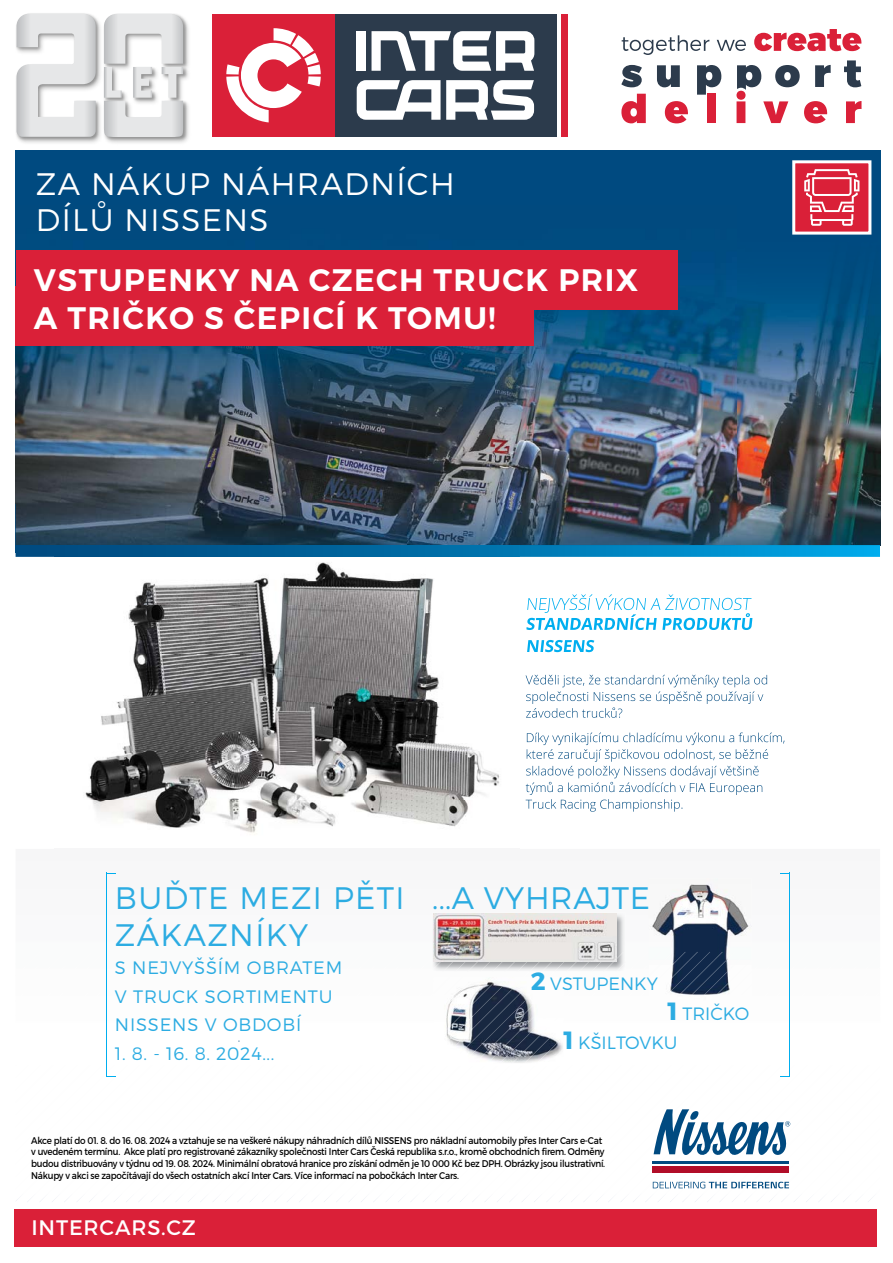
<style>
.page{position:relative;width:893px;height:1263px;background:#fff}
.page>*{position:absolute;margin:0;border:0;box-sizing:border-box;transform-origin:0 0}
.t1{font:600 31.05px/37.8px "Montserrat";letter-spacing:.045em;color:#fff}
.t2{font:300 31.05px/36px "Montserrat";letter-spacing:.045em;color:#2cace2}
.t3{font:300 31.05px/36px "Montserrat";letter-spacing:.045em;color:#fff}
.t4{font:21px "Montserrat";letter-spacing:.04em;color:#fff}
.t5{font:300 18px/28.5px "Montserrat";letter-spacing:.045em;color:#2cace2}
.t6{font:300 17.85px "Montserrat";color:#2cace2}
.t7{font:9.75px/11.7px "Montserrat";letter-spacing:-.025em;color:#000;scale:.9 1}
.s1{font-weight:700;font-size:24.9px}
</style>
<div class="page">
<img style="left:16px;top:151px;width:720px;height:394px">
<img style="left:736px;top:151px;width:144px;height:394px">
<svg style="left:16px;top:545px;width:864px;height:12px;background:#0289c6"></svg>
<img style="left:55px;top:545px;width:464px;height:288px">
<hr style="left:106px;top:872px;width:1px;height:205px;background:#00aeef">
<hr style="left:789px;top:872px;width:1px;height:205px;background:#00aeef">
<svg style="left:526px;top:594px;width:226px;height:36px"></svg>
<svg style="left:527px;top:640px;width:67px;height:12px"></svg>
<svg style="left:526px;top:675px;width:241px;height:43px"></svg>
<svg style="left:526px;top:732px;width:258px;height:80px"></svg>
<img style="left:446px;top:1003px;width:4px;height:39px">
<img style="left:450px;top:990px;width:12px;height:57px">
<img style="left:462px;top:985px;width:13px;height:64px">
<img style="left:475px;top:981px;width:32px;height:68px">
<img style="left:487px;top:987px;width:43px;height:62px">
<img style="left:499px;top:1000px;width:35px;height:49px">
<img style="left:512px;top:1012px;width:22px;height:37px">
<img style="left:524px;top:1024px;width:23px;height:25px">
<img style="left:536px;top:1037px;width:27px;height:12px">
<svg style="left:16px;top:1049px;width:855px;height:153px"></svg>
<img style="left:433px;top:913px;width:192px;height:58px">
<img style="left:433px;top:952px;width:10px;height:18px">
<img style="left:443px;top:962px;width:12px;height:9px">
<img style="left:455px;top:962px;width:13px;height:9px">
<img style="left:468px;top:962px;width:12px;height:9px">
<img style="left:480px;top:962px;width:12px;height:9px">
<img style="left:492px;top:962px;width:13px;height:9px">
<img style="left:505px;top:962px;width:12px;height:9px">
<img style="left:517px;top:962px;width:13px;height:9px">
<img style="left:530px;top:962px;width:12px;height:9px">
<img style="left:542px;top:962px;width:12px;height:9px">
<img style="left:554px;top:962px;width:13px;height:9px">
<img style="left:567px;top:962px;width:12px;height:9px">
<img style="left:579px;top:962px;width:12px;height:9px">
<img style="left:591px;top:962px;width:13px;height:9px">
<img style="left:604px;top:952px;width:20px;height:19px">
<svg style="left:616px;top:962px;width:9px;height:9px"></svg>
<img style="left:434px;top:914px;width:182px;height:48px">
<img style="left:650px;top:879px;width:101px;height:73px">
<img style="left:670px;top:960px;width:3px;height:33px">
<img style="left:673px;top:952px;width:12px;height:43px">
<img style="left:685px;top:952px;width:43px;height:43px">
<img style="left:710px;top:960px;width:18px;height:35px">
<img style="left:723px;top:972px;width:7px;height:23px">
<div style="left:14px;top:1209px;width:863px;height:38px;background:#da2038"></div>
<div style="left:335px;top:14px;width:221px;height:123px;background:#2c3b4c"></div>
<div style="left:561px;top:14px;width:6px;height:123px;background:#da2038"></div>
<div style="left:357px;top:31px;width:9px;height:40px;background:#fff"></div>
<svg style="left:357px;top:80px;width:177px;height:40px"></svg>
<svg style="left:371px;top:31px;width:163px;height:40px"></svg>
<div style="left:212px;top:14px;width:123px;height:123px;background:#da2038"></div>
<svg style="left:226px;top:28px;width:95px;height:94px"></svg>
<div style="left:15px;top:12px;width:178px;height:134px;background:#000;opacity:.29"></div>
<img style="left:15px;top:12px;width:173px;height:130px">
<svg style="left:17px;top:14px;width:79px;height:123px"></svg>
<img style="left:102px;top:65px;width:86px;height:37px">
<svg style="left:104px;top:14px;width:80px;height:123px"></svg>
<svg style="left:622px;top:35px;width:87px;height:20px"></svg>
<svg style="left:717px;top:40px;width:29px;height:11px"></svg>
<svg style="left:754px;top:29px;width:108px;height:22px"></svg>
<svg style="left:621px;top:65px;width:21px;height:22px"></svg>
<svg style="left:657px;top:65px;width:23px;height:22px"></svg>
<svg style="left:697px;top:65px;width:24px;height:30px"></svg>
<svg style="left:844px;top:60px;width:17px;height:27px"></svg>
<svg style="left:621px;top:94px;width:25px;height:29px"></svg>
<svg style="left:665px;top:101px;width:23px;height:22px"></svg>
<div style="left:707px;top:94px;width:9px;height:29px;background:#da2038"></div>
<svg style="left:736px;top:65px;width:95px;height:58px"></svg>
<svg style="left:846px;top:101px;width:15px;height:22px"></svg>
<div style="left:792px;top:160px;width:79px;height:75px;background:#da2038;border:3px solid #fff"></div>
<svg style="left:804px;top:169px;width:55px;height:57px"></svg>
<div style="left:16px;top:250px;width:661px;height:60px;background:#da2038"></div>
<div style="left:16px;top:286px;width:518px;height:59px;background:#da2038"></div>
<h1 class="t3" style="left:36px;top:165px;width:420px">ZA NÁKUP NÁHRADNÍCH<br>DÍLŮ NISSENS</h1>
<h1 class="t1" style="left:34px;top:261px;width:606px">VSTUPENKY NA CZECH TRUCK PRIX<br>A TRIČKO S ČEPICÍ K TOMU!</h1>
<h1 class="t2" style="left:115px;top:880px;width:291px">BUĎTE MEZI PĚTI<br>ZÁKAZNÍKY</h1>
<h3 class="t5" style="left:115px;top:953px;width:229px">S NEJVYŠŠÍM OBRATEM<br>V TRUCK SORTIMENTU<br>NISSENS V OBDOBÍ</h3>
<h3 class="t5" style="left:115px;top:1038px;width:161px">1. 8. - 16. 8. 2024...</h3>
<h1 class="t2" style="left:432px;top:880px;width:114px">...A VYHRAJ</h1>
<h1 class="t2" style="left:612px;top:880px;width:35px">TE</h1>
<h3 class="t6" style="left:531px;top:972px;width:66px"><span class="s1">2</span> VSTUPENK</h3>
<h3 class="t6" style="left:647px;top:972px;width:13px">Y</h3>
<h3 class="t6" style="left:668px;top:1003px;width:69px"><span class="s1">1</span> TRIČKO</h3>
<h3 class="t6" style="left:563px;top:1032px;width:25px"><span class="s1">1</span> KŠIL</h3>
<h3 class="t6" style="left:616px;top:1032px;width:48px">TOVKU</h3>
<p class="t7" style="left:31px;top:1134px;width:389px">Akce platí do 01. 8. do 16. 08. 2024 a vztahuje se na veškeré nákupy náhradních dílů NISSENS</p>
<p class="t7" style="left:31px;top:1134px;width:639px;text-indent:382px">pro nákladní automobily přes I nter Cars e-Cat v uvedeném termínu. Akce platí pro registrované zákazníky společnosti I nter Cars Česká republika s.r.o., kromě obchodních firem. Odměny budou distribuovány v týdnu od 19. 08. 2024. Minimální obratová hranice pro získání odměn je 10 000 Kč bez DPH. Obrázky jsou ilustrativní.<br>N ákupy v akci se započítávají do všech ostatních akcí I nter Cars. Více informací na pobočkách I nter Cars.</p>
<h2 class="t4" style="left:31px;top:1214px;width:166px">intercars.cz</h2>
</div>
